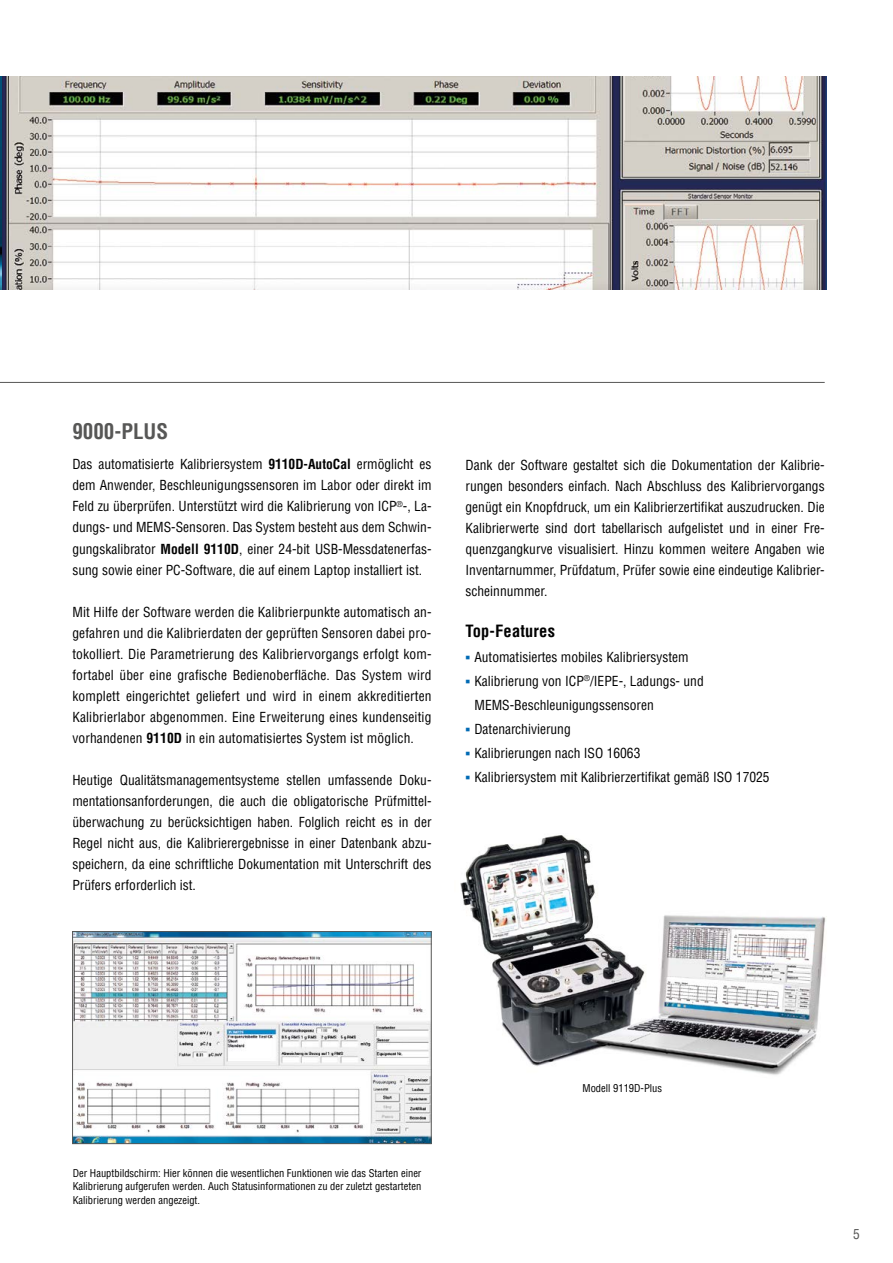
<style>
.page{position:relative;width:893px;height:1263px;background:#fff}
.page>*{position:absolute;margin:0;border:0;box-sizing:border-box;transform-origin:0 0}
.t1{font:700 condensed 21px "Helvetica LT Pro";color:#575756}
.t2{font:700 condensed 16.5px "Helvetica LT Pro";letter-spacing:.01em;color:#000}
.t3{font:condensed 13.5px/21px "Helvetica LT Pro";color:#000;text-align:justify}
.t4{font:condensed 13.5px "Helvetica LT Pro";color:#575756}
.t5{font:condensed 10.5px/13.5px "Helvetica LT Pro";color:#000;text-align:justify}
.s1{font-weight:700}
.s2{font-family:"Arial";font-weight:700;font-stretch:normal;color:#006ab4}
</style>
<div class="page">
<img style="left:74px;top:933px;width:355px;height:209px">
<div style="left:72px;top:931px;width:359px;height:213px;border:1px solid #575756"></div>
<img style="left:460px;top:835px;width:366px;height:240px">
<hr style="left:0;top:382px;width:825px;height:1px;background:#575756">
<img style="left:0;top:77px;width:827px;height:212px">
<h1 class="t1" style="left:72px;top:417px;width:97px">9000-PLUS</h1>
<p class="t3" style="left:72px;top:454px;width:361px">Das automatisierte Kalibriersystem <span class="s1">9110D-AutoCal</span> ermöglicht es dem Anwender, Beschleunigungssensoren im Labor oder direkt im Feld zu überprüfen. Unterstützt wird die Kalibrierung von ICP<sup>®</sup>-, La&shy;dungs- und MEMS-Sensoren. Das System besteht aus dem Schwin&shy;gungskalibrator <span class="s1">Modell 9110D</span>, einer 24-bit USB-Messdatenerfas&shy;sung sowie einer PC-Software, die auf einem Laptop installiert ist.</p>
<p class="t3" style="left:72px;top:601px;width:361px">Mit Hilfe der Software werden die Kalibrierpunkte automatisch an&shy;gefahren und die Kalibrierdaten der geprüften Sensoren dabei pro&shy;tokolliert. Die Parametrierung des Kalibriervorgangs erfolgt kom&shy;fortabel über eine grafische Bedienoberfläche. Das System wird komplett eingerichtet geliefert und wird in einem akkreditierten Kalibrierlabor abgenommen. Eine Erweiterung eines kundenseitig vorhandenen <span class="s1">9110D</span> in ein automatisiertes System ist möglich.</p>
<p class="t3" style="left:72px;top:769px;width:361px">Heutige Qualitätsmanagementsysteme stellen umfassende Doku&shy;mentationsanforderungen, die auch die obligatorische Prüfmittel&shy;überwachung zu berücksichtigen haben. Folglich reicht es in der Regel nicht aus, die Kalibrierergebnisse in einer Datenbank abzu&shy;speichern, da eine schriftliche Dokumentation mit Unterschrift des Prüfers erforderlich ist.</p>
<p class="t3" style="left:466px;top:454px;width:361px">Dank der Software gestaltet sich die Dokumentation der Kalibrie&shy;rungen besonders einfach. Nach Abschluss des Kalibriervorgangs genügt ein Knopfdruck, um ein Kalibrierzertifikat auszudrucken. Die Kalibrierwerte sind dort tabellarisch aufgelistet und in einer Fre&shy;quenzgangkurve visualisiert. Hinzu kommen weitere Angaben wie Inventarnummer, Prüfdatum, Prüfer sowie eine eindeutige Kalibrier&shy;scheinnummer.</p>
<p class="t2" style="left:466px;top:620px;width:91px">Top-Features</p>
<p class="t3" style="left:466px;top:646px;width:225px"><span class="s2">▪</span> Automatisiertes mobiles Kalibriersystem</p>
<p class="t3" style="left:475px;top:668px;width:231px;line-height:24px;text-indent:-9px"><span class="s2">▪</span> Kalibrierung von ICP<sup>®</sup>/IEPE-, Ladungs- und<br>MEMS-Beschleunigungssensoren</p>
<p class="t3" style="left:466px;top:718px;width:107px"><span class="s2">▪</span> Datenarchivierung</p>
<p class="t3" style="left:466px;top:742px;width:176px"><span class="s2">▪</span> Kalibrierungen nach ISO 16063</p>
<p class="t3" style="left:466px;top:766px;width:306px"><span class="s2">▪</span> Kalibriersystem mit Kalibrierzertifikat gemäß ISO 17025</p>
<p class="t5" style="left:73px;top:1166px;width:350px">Der Hauptbildschirm: Hier können die wesentlichen Funktionen wie das Starten einer Kalibrierung aufgerufen werden. Auch Statusinformationen zu der zuletzt gestarteten Kalibrierung werden angezeigt.</p>
<p class="t5" style="left:583px;top:1081px;width:81px">Modell 9119D-Plus</p>
<p class="t4" style="left:853px;top:1225px;width:8px">5</p>
</div>
